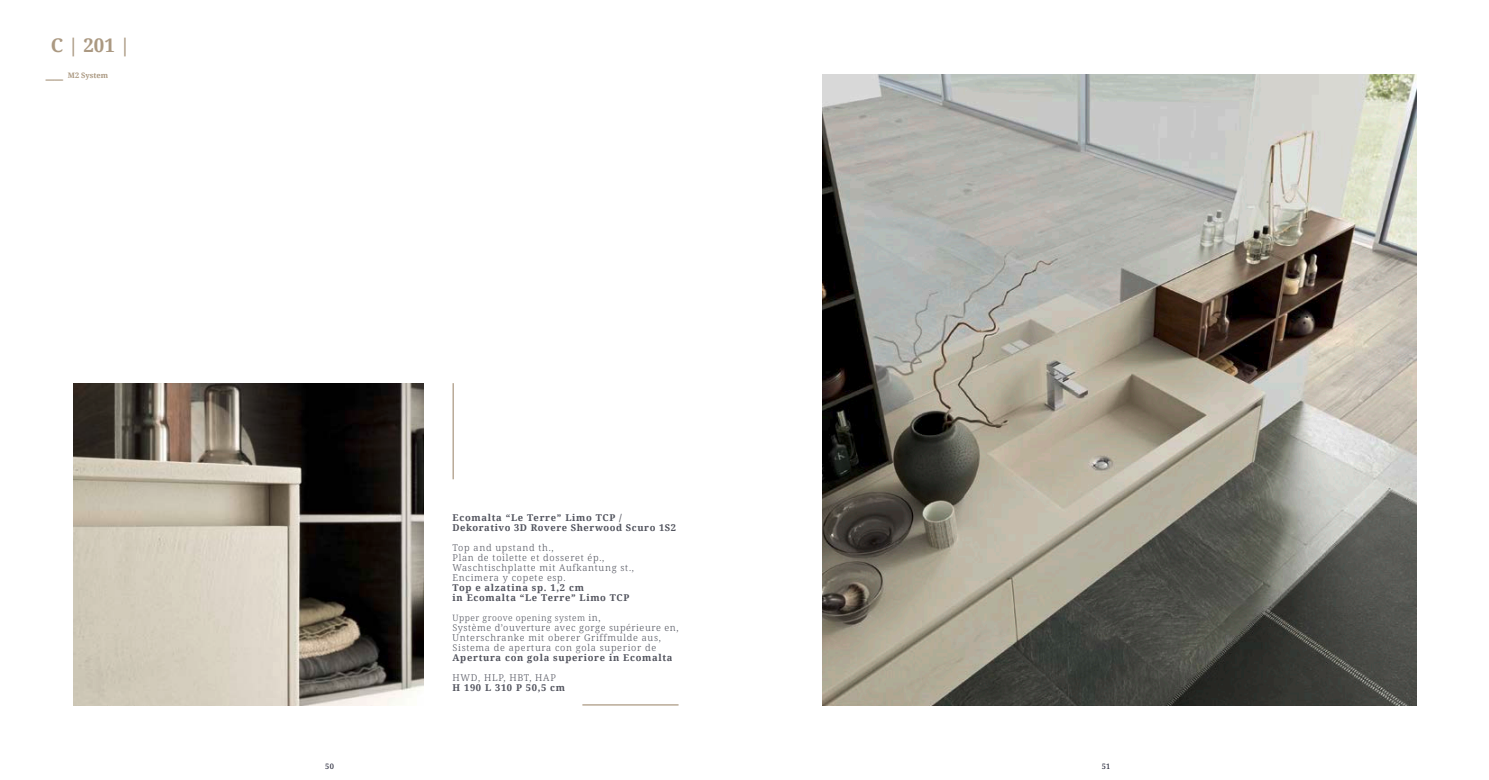
<style>
.page{position:relative;width:1489px;height:780px;background:#fff}
.page>*{position:absolute;margin:0;border:0;box-sizing:border-box;transform-origin:0 0}
.t1{font:700 18.75px/25.8px "Noto Serif";color:#ab9982}
.t2{font:300 9.38px/10px "Noto Serif";letter-spacing:.075em;color:#51535d}
.t3{font:700 9.38px/10px "Noto Serif";letter-spacing:.075em;color:#51535d}
.t4{font:300 8.75px "Noto Serif";letter-spacing:.055em;color:#51535d}
.t5{font:700 7.5px "Noto Serif";color:#ab9982}
.t6{font:500 7.5px "Noto Serif";color:#28293b}
.s1{font-size:9.38px}
</style>
<div class="page">
<img style="left:73px;top:383px;width:350px;height:322px">
<hr style="left:452px;top:383px;width:2px;height:96px;background:#ab9982">
<hr style="left:582px;top:704px;width:96px;height:1px;background:#ab9982">
<img style="left:822px;top:74px;width:594px;height:631px">
<h1 class="t1" style="left:46px;top:32px;width:86px">C | 201 | __</h1>
<p class="t5" style="left:68px;top:70px;width:42px">M2 System</p>
<p class="t3" style="left:452px;top:512px;width:225px">Ecomalta “Le Terre” Limo TCP /<br>Dekorativo 3D Rovere Sherwood Scuro 1S2</p>
<p class="t2" style="left:452px;top:542px;width:183px">Top and upstand th.,<br>Plan de toilette et dosseret ép.,<br>Waschtischplatte mit Aufkantung st.,<br>Encimera y copete esp.</p>
<p class="t3" style="left:452px;top:582px;width:178px">Top e alzatina sp. 1,2 cm<br>in Ecomalta “Le Terre” Limo TCP</p>
<p class="t4" style="left:452px;top:612px;width:150px">Upper groove opening system <span class="s1">in,</span></p>
<p class="t2" style="left:452px;top:622px;width:227px">Système d’ouverture avec gorge supérieure en,<br>Unterschranke mit oberer Griffmulde aus,<br>Sistema de apertura con gola superior de</p>
<p class="t3" style="left:452px;top:652px;width:221px">Apertura con gola superiore in Ecomalta</p>
<p class="t2" style="left:452px;top:672px;width:105px">HWD, HLP, HBT, HAP</p>
<p class="t3" style="left:452px;top:682px;width:114px">H 190 L 310 P 50,5 cm</p>
<p class="t6" style="left:325px;top:761px;width:10px">50</p>
<p class="t6" style="left:1101px;top:761px;width:10px">51</p>
</div>
